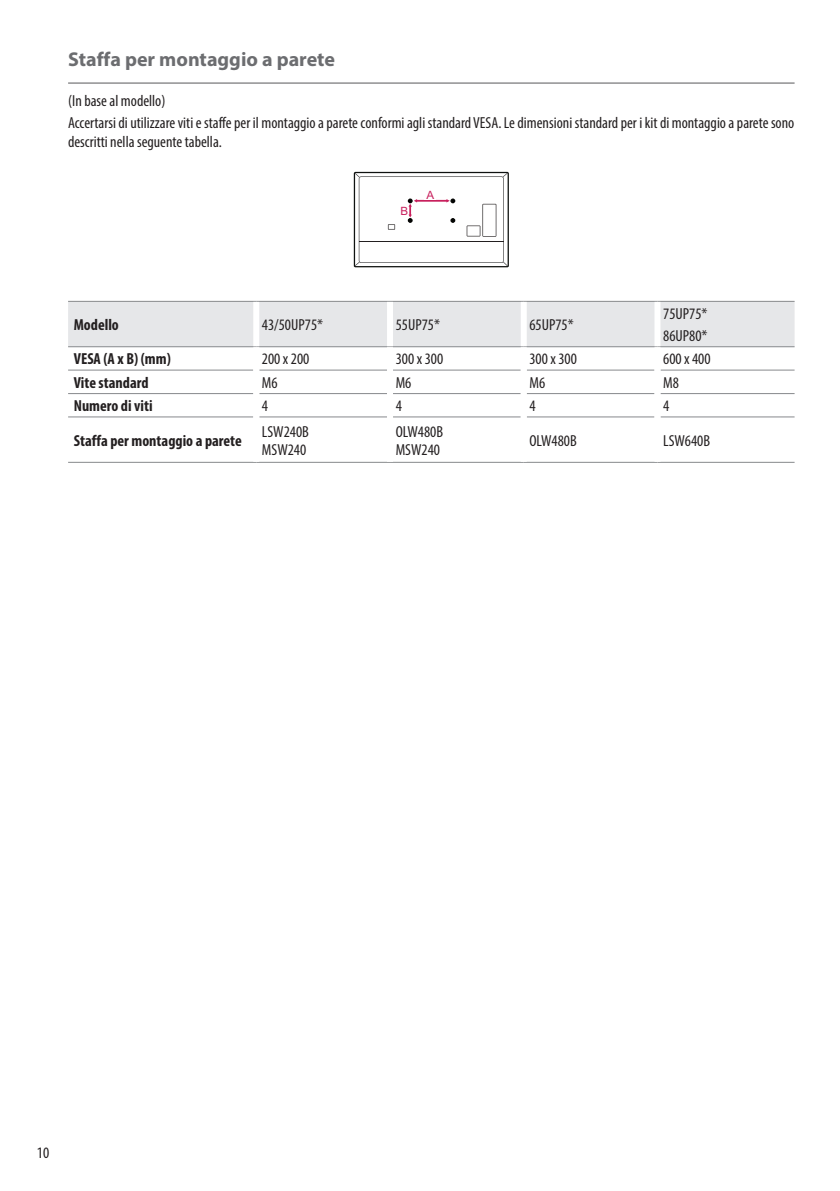
<style>
.page{position:relative;width:840px;height:1191px;background:#fff}
.page>*{position:absolute;margin:0;border:0;box-sizing:border-box;transform-origin:0 0}
.Title3{font:700 20px "Myriad Pro";color:#6c6d70}
.Body{font:condensed 16px/19.2px "Myriad Pro";color:#231f20}
.Body_Bold{font:700 condensed 16px "Myriad Pro";color:#231f20}
.Body_Table{font:condensed 16px "Myriad Pro";color:#231f20}
.t1{font:11.4px "Arial";color:#c8205d}
</style>
<div class="page">
<hr style="left:68px;top:83px;width:726px;height:1px;background:#57585a">
<svg style="left:353px;top:172px;width:155px;height:95px"></svg>
<div style="left:68px;top:302px;width:726px;height:44px;background:#e6e7e9"></div>
<hr style="left:68px;top:301px;width:188px;height:1px;background:#87898c">
<hr style="left:68px;top:346px;width:188px;height:1px;background:#87898c">
<hr style="left:68px;top:369px;width:185px;height:1px;background:#87898c">
<hr style="left:68px;top:393px;width:185px;height:1px;background:#87898c">
<hr style="left:68px;top:416px;width:185px;height:1px;background:#87898c">
<hr style="left:68px;top:462px;width:188px;height:1px;background:#87898c">
<hr style="left:256px;top:301px;width:134px;height:1px;background:#87898c">
<hr style="left:256px;top:346px;width:134px;height:1px;background:#87898c">
<hr style="left:390px;top:301px;width:133px;height:1px;background:#87898c">
<hr style="left:390px;top:346px;width:133px;height:1px;background:#87898c">
<hr style="left:523px;top:301px;width:134px;height:1px;background:#87898c">
<hr style="left:523px;top:346px;width:134px;height:1px;background:#87898c">
<hr style="left:657px;top:301px;width:137px;height:1px;background:#87898c">
<hr style="left:657px;top:346px;width:137px;height:1px;background:#87898c">
<hr style="left:259px;top:369px;width:128px;height:1px;background:#87898c">
<hr style="left:259px;top:393px;width:128px;height:1px;background:#87898c">
<hr style="left:259px;top:416px;width:128px;height:1px;background:#87898c">
<hr style="left:256px;top:462px;width:134px;height:1px;background:#87898c">
<hr style="left:393px;top:369px;width:127px;height:1px;background:#87898c">
<hr style="left:393px;top:393px;width:127px;height:1px;background:#87898c">
<hr style="left:393px;top:416px;width:127px;height:1px;background:#87898c">
<hr style="left:390px;top:462px;width:133px;height:1px;background:#87898c">
<hr style="left:526px;top:369px;width:128px;height:1px;background:#87898c">
<hr style="left:526px;top:393px;width:128px;height:1px;background:#87898c">
<hr style="left:526px;top:416px;width:128px;height:1px;background:#87898c">
<hr style="left:523px;top:462px;width:134px;height:1px;background:#87898c">
<hr style="left:660px;top:369px;width:134px;height:1px;background:#87898c">
<hr style="left:660px;top:393px;width:134px;height:1px;background:#87898c">
<hr style="left:660px;top:416px;width:134px;height:1px;background:#87898c">
<hr style="left:657px;top:462px;width:137px;height:1px;background:#87898c">
<div style="left:253px;top:302px;width:6px;height:44px;background:#fff"></div>
<div style="left:387px;top:302px;width:6px;height:44px;background:#fff"></div>
<div style="left:520px;top:302px;width:6px;height:44px;background:#fff"></div>
<div style="left:654px;top:302px;width:6px;height:44px;background:#fff"></div>
<p class="Title3" style="left:68px;top:46px;width:268px">Staffa per montaggio a parete</p>
<p class="Body" style="left:68px;top:90px;width:99px">(In base al modello)</p>
<p class="Body" style="left:68px;top:113px;width:727px">Accertarsi di utilizzare viti e staffe per il montaggio a parete conformi agli standard VESA. Le dimensioni standard per i kit di montaggio a parete sono descritti nella seguente tabella.</p>
<p class="t1" style="left:400px;top:203px;width:9px">B</p>
<p class="t1" style="left:426px;top:188px;width:9px">A</p>
<p class="Body_Bold" style="left:74px;top:315px;width:47px">Modello</p>
<p class="Body" style="left:262px;top:315px;width:63px">43/50UP75*</p>
<p class="Body" style="left:395px;top:315px;width:46px">55UP75*</p>
<p class="Body" style="left:529px;top:315px;width:46px">65UP75*</p>
<p class="Body" style="left:662px;top:304px;width:46px">75UP75*</p>
<p class="Body" style="left:662px;top:326px;width:46px">86UP80*</p>
<p class="Body_Bold" style="left:74px;top:349px;width:98px">VESA (A x B) (mm)</p>
<p class="Body_Table" style="left:262px;top:349px;width:49px">200 x 200</p>
<p class="Body" style="left:395px;top:349px;width:49px">300 x 300</p>
<p class="Body" style="left:529px;top:349px;width:49px">300 x 300</p>
<p class="Body" style="left:662px;top:349px;width:49px">600 x 400</p>
<p class="Body_Bold" style="left:74px;top:372px;width:76px">Vite standard</p>
<p class="Body" style="left:262px;top:373px;width:17px">M6</p>
<p class="Body" style="left:395px;top:373px;width:17px">M6</p>
<p class="Body" style="left:529px;top:373px;width:17px">M6</p>
<p class="Body" style="left:662px;top:373px;width:17px">M8</p>
<p class="Body_Bold" style="left:74px;top:396px;width:80px">Numero di viti</p>
<p class="Body" style="left:262px;top:396px;width:8px">4</p>
<p class="Body" style="left:395px;top:396px;width:8px">4</p>
<p class="Body" style="left:529px;top:396px;width:8px">4</p>
<p class="Body" style="left:662px;top:396px;width:8px">4</p>
<p class="Body_Bold" style="left:74px;top:430px;width:169px">Staffa per montaggio a parete</p>
<p class="Body_Table" style="left:395px;top:422px;width:49px">OLW480B</p>
<p class="Body_Table" style="left:395px;top:440px;width:46px">MSW240</p>
<p class="Body_Table" style="left:262px;top:422px;width:48px">LSW240B</p>
<p class="Body_Table" style="left:262px;top:440px;width:46px">MSW240</p>
<p class="Body" style="left:529px;top:430px;width:49px">OLW480B</p>
<p class="Body" style="left:662px;top:430px;width:48px">LSW640B</p>
<p class="Body" style="left:37px;top:1142px;width:14px">10</p>
</div>
